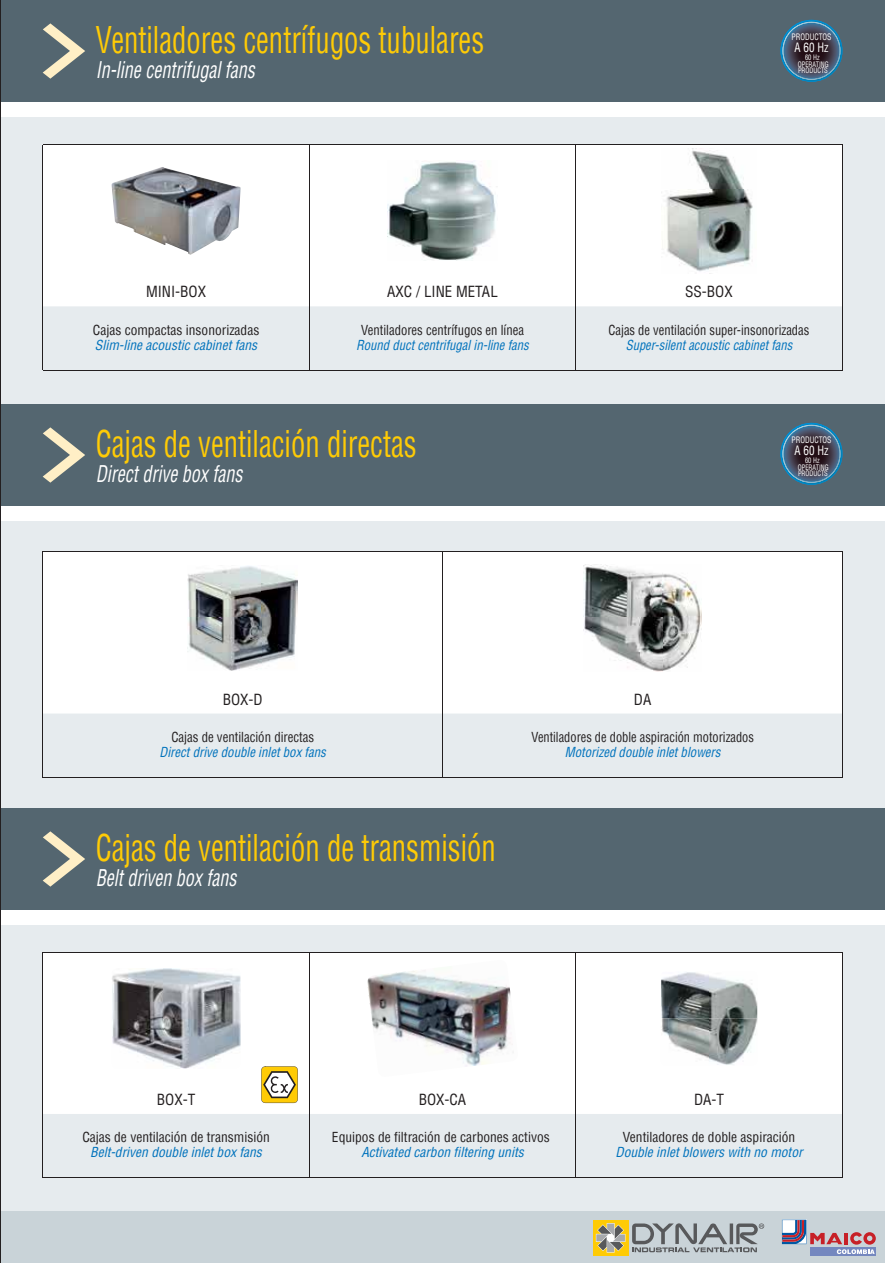
<style>
.page{position:relative;width:885px;height:1263px;background:#e6ebee}
.page>*{position:absolute;margin:0;border:0;box-sizing:border-box;transform-origin:0 0}
.t1{font:condensed 36px "Helvetica";color:#ffcb05;scale:.8 1}
.t2{font:italic condensed 22.5px "Helvetica LT Std";color:#fff;scale:.8 1}
.t3{font:condensed 15px "Helvetica";color:#231f20}
.t4{font:condensed 13.5px "Helvetica";color:#231f20}
.t5{font:italic condensed 13.5px "Helvetica LT Std";color:#0072bc}
.t6{font:italic condensed 13.5px "Helvetica LT Std";color:#0072bc;scale:.95 1}
.t7{font:condensed 13.5px "Helvetica";color:#231f20;scale:.92 1}
.t8{font:condensed 13.5px "Helvetica";color:#231f20;scale:.93 1}
.t9{font:italic condensed 13.5px "Helvetica LT Std";color:#0072bc;scale:.94 1}
.t10{font:italic condensed 13.5px "Helvetica LT Std";color:#0072bc;scale:.93 1}
.t11{font:condensed 13.5px "Helvetica";color:#231f20;scale:.94 1}
.t12{font:condensed 13.5px "Helvetica";color:#231f20;scale:.95 1}
.t13{font:condensed 12.6px "Helvetica";color:#fff;scale:.88 1}
.t14{font:condensed 8.7px "Helvetica";color:#fff;scale:.88 1}
.t15{font:condensed 7.35px/6.3px "Helvetica";color:#fff;text-align:center;scale:.88 1}
</style>
<div class="page">
<div style="left:0;top:0;width:885px;height:102px;background:#546670"></div>
<div style="left:0;top:102px;width:885px;height:15px;background:#fff"></div>
<div style="left:0;top:404px;width:885px;height:102px;background:#546670"></div>
<div style="left:0;top:506px;width:885px;height:15px;background:#fff"></div>
<div style="left:0;top:808px;width:885px;height:102px;background:#546670"></div>
<div style="left:0;top:910px;width:885px;height:15px;background:#fff"></div>
<div style="left:0;top:1212px;width:885px;height:51px;background:#c9d3d8"></div>
<svg style="left:43px;top:23px;width:42px;height:56px"></svg>
<svg style="left:43px;top:427px;width:42px;height:56px"></svg>
<svg style="left:43px;top:831px;width:42px;height:56px"></svg>
<div style="left:44px;top:146px;width:798px;height:160px;background:#fff"></div>
<hr style="left:43px;top:145px;width:266px;height:1px;background:#231f20">
<hr style="left:309px;top:145px;width:267px;height:1px;background:#231f20">
<hr style="left:576px;top:145px;width:266px;height:1px;background:#231f20">
<hr style="left:43px;top:370px;width:266px;height:1px;background:#231f20">
<hr style="left:309px;top:370px;width:267px;height:1px;background:#231f20">
<hr style="left:576px;top:370px;width:266px;height:1px;background:#231f20">
<hr style="left:43px;top:145px;width:1px;height:132px;background:#231f20">
<hr style="left:309px;top:145px;width:1px;height:132px;background:#231f20">
<hr style="left:575px;top:145px;width:1px;height:132px;background:#231f20">
<hr style="left:842px;top:145px;width:1px;height:132px;background:#231f20">
<svg style="left:43px;top:277px;width:1px;height:29px"></svg>
<svg style="left:309px;top:277px;width:1px;height:29px"></svg>
<svg style="left:575px;top:277px;width:1px;height:29px"></svg>
<svg style="left:842px;top:277px;width:1px;height:29px"></svg>
<hr style="left:43px;top:306px;width:1px;height:64px;background:#231f20">
<hr style="left:309px;top:306px;width:1px;height:64px;background:#231f20">
<hr style="left:575px;top:306px;width:1px;height:64px;background:#231f20">
<hr style="left:842px;top:306px;width:1px;height:64px;background:#231f20">
<img style="left:112px;top:167px;width:129px;height:88px">
<img style="left:387px;top:161px;width:111px;height:100px">
<img style="left:662px;top:148px;width:94px;height:125px">
<svg style="left:44px;top:953px;width:798px;height:161px;background:#f2f3f3"></svg>
<hr style="left:43px;top:952px;width:266px;height:1px;background:#231f20">
<hr style="left:309px;top:952px;width:267px;height:1px;background:#231f20">
<hr style="left:576px;top:952px;width:266px;height:1px;background:#231f20">
<hr style="left:43px;top:1177px;width:266px;height:1px;background:#231f20">
<hr style="left:309px;top:1177px;width:267px;height:1px;background:#231f20">
<hr style="left:576px;top:1177px;width:266px;height:1px;background:#231f20">
<hr style="left:43px;top:952px;width:1px;height:132px;background:#231f20">
<hr style="left:309px;top:952px;width:1px;height:132px;background:#231f20">
<hr style="left:575px;top:952px;width:1px;height:132px;background:#231f20">
<hr style="left:842px;top:952px;width:1px;height:132px;background:#231f20">
<hr style="left:43px;top:1084px;width:1px;height:30px;background:#231f20">
<hr style="left:309px;top:1084px;width:1px;height:30px;background:#231f20">
<hr style="left:575px;top:1084px;width:1px;height:30px;background:#231f20">
<hr style="left:842px;top:1084px;width:1px;height:30px;background:#231f20">
<hr style="left:43px;top:1114px;width:1px;height:63px;background:#231f20">
<hr style="left:309px;top:1114px;width:1px;height:63px;background:#231f20">
<hr style="left:575px;top:1114px;width:1px;height:63px;background:#231f20">
<hr style="left:842px;top:1114px;width:1px;height:63px;background:#231f20">
<img style="left:112px;top:968px;width:6px;height:99px">
<img style="left:366px;top:960px;width:152px;height:117px">
<img style="left:660px;top:971px;width:97px;height:94px">
<div style="left:44px;top:553px;width:798px;height:160px;background:#fff"></div>
<hr style="left:43px;top:552px;width:400px;height:1px;background:#231f20">
<hr style="left:443px;top:552px;width:399px;height:1px;background:#231f20">
<hr style="left:43px;top:777px;width:400px;height:1px;background:#231f20">
<hr style="left:443px;top:777px;width:399px;height:1px;background:#231f20">
<hr style="left:43px;top:552px;width:1px;height:132px;background:#231f20">
<hr style="left:442px;top:552px;width:1px;height:132px;background:#231f20">
<hr style="left:842px;top:552px;width:1px;height:132px;background:#231f20">
<svg style="left:43px;top:684px;width:1px;height:29px"></svg>
<svg style="left:442px;top:684px;width:1px;height:29px"></svg>
<svg style="left:842px;top:684px;width:1px;height:29px"></svg>
<hr style="left:43px;top:713px;width:1px;height:64px;background:#231f20">
<hr style="left:442px;top:713px;width:1px;height:64px;background:#231f20">
<hr style="left:842px;top:713px;width:1px;height:64px;background:#231f20">
<img style="left:188px;top:565px;width:110px;height:106px">
<img style="left:584px;top:565px;width:117px;height:106px">
<svg style="left:261px;top:1066px;width:37px;height:37px"></svg>
<hr style="left:0;top:0;width:1px;height:1263px;background:#231f20">
<svg style="left:780px;top:20px;width:62px;height:62px"></svg>
<svg style="left:780px;top:423px;width:62px;height:62px"></svg>
<div style="left:593px;top:1220px;width:35px;height:35px;background:#ffcb05"></div>
<svg style="left:596px;top:1223px;width:29px;height:29px"></svg>
<svg style="left:632px;top:1223px;width:132px;height:29px"></svg>
<div style="left:810px;top:1247px;width:65px;height:9px;background:#7487bf"></div>
<svg style="left:782px;top:1220px;width:93px;height:34px"></svg>
<h1 class="t1" style="left:96px;top:16px;width:487px">Ventiladores centrífugos tubulares</h1>
<h2 class="t2" style="left:96px;top:56px;width:200px">In-line centrifugal fans</h2>
<p class="t14" style="left:791px;top:31px;width:47px">PRODUCTOS</p>
<p class="t13" style="left:794px;top:39px;width:40px">A 60 Hz</p>
<p class="t15" style="left:797px;top:55px;width:37px">60 Hz<br>OPERATING<br>PRODUCTS</p>
<p class="t3" style="left:146px;top:282px;width:62px">MINI-BOX</p>
<p class="t3" style="left:387px;top:282px;width:112px">AXC / LINE METAL</p>
<p class="t3" style="left:685px;top:282px;width:49px">SS-BOX</p>
<p class="t4" style="left:93px;top:321px;width:168px">Cajas compactas insonorizadas</p>
<p class="t11" style="left:361px;top:321px;width:175px">Ventiladores centrífugos en línea</p>
<p class="t8" style="left:608px;top:321px;width:217px">Cajas de ventilación super-insonorizadas</p>
<p class="t5" style="left:95px;top:336px;width:164px">Slim-line acoustic cabinet fans</p>
<p class="t9" style="left:356px;top:336px;width:185px">Round duct centrifugal in-line fans</p>
<p class="t10" style="left:625px;top:336px;width:181px">Super-silent acoustic cabinet fans</p>
<h1 class="t1" style="left:96px;top:420px;width:402px">Cajas de ventilación directas</h1>
<h2 class="t2" style="left:96px;top:460px;width:185px">Direct drive box fans</h2>
<p class="t14" style="left:791px;top:434px;width:47px">PRODUCTOS</p>
<p class="t13" style="left:794px;top:442px;width:40px">A 60 Hz</p>
<p class="t15" style="left:797px;top:457px;width:37px">60 Hz<br>OPERATING<br>PRODUCTS</p>
<p class="t3" style="left:223px;top:689px;width:42px">BOX-D</p>
<p class="t3" style="left:634px;top:689px;width:19px">DA</p>
<p class="t12" style="left:171px;top:728px;width:152px">Cajas de ventilación directas</p>
<p class="t7" style="left:531px;top:728px;width:243px">Ventiladores de doble aspiración motorizados</p>
<p class="t6" style="left:160px;top:743px;width:177px">Direct drive double inlet box fans</p>
<p class="t6" style="left:565px;top:743px;width:165px">Motorized double inlet blowers</p>
<h1 class="t1" style="left:96px;top:824px;width:501px">Cajas de ventilación de transmisión</h1>
<h2 class="t2" style="left:96px;top:864px;width:177px">Belt driven box fans</h2>
<p class="t3" style="left:157px;top:1090px;width:40px">BOX-T</p>
<p class="t3" style="left:419px;top:1090px;width:49px">BOX-CA</p>
<p class="t3" style="left:694px;top:1090px;width:31px">DA-T</p>
<p class="t4" style="left:82px;top:1128px;width:189px">Cajas de ventilación de transmisión</p>
<p class="t4" style="left:332px;top:1128px;width:219px">Equipos de filtración de carbones activos</p>
<p class="t4" style="left:622px;top:1128px;width:174px">Ventiladores de doble aspiración</p>
<p class="t5" style="left:90px;top:1144px;width:173px">Belt-driven double inlet box fans</p>
<p class="t5" style="left:361px;top:1144px;width:164px">Activated carbon filtering units</p>
<p class="t5" style="left:615px;top:1144px;width:189px">Double inlet blowers with no motor</p>
</div>
